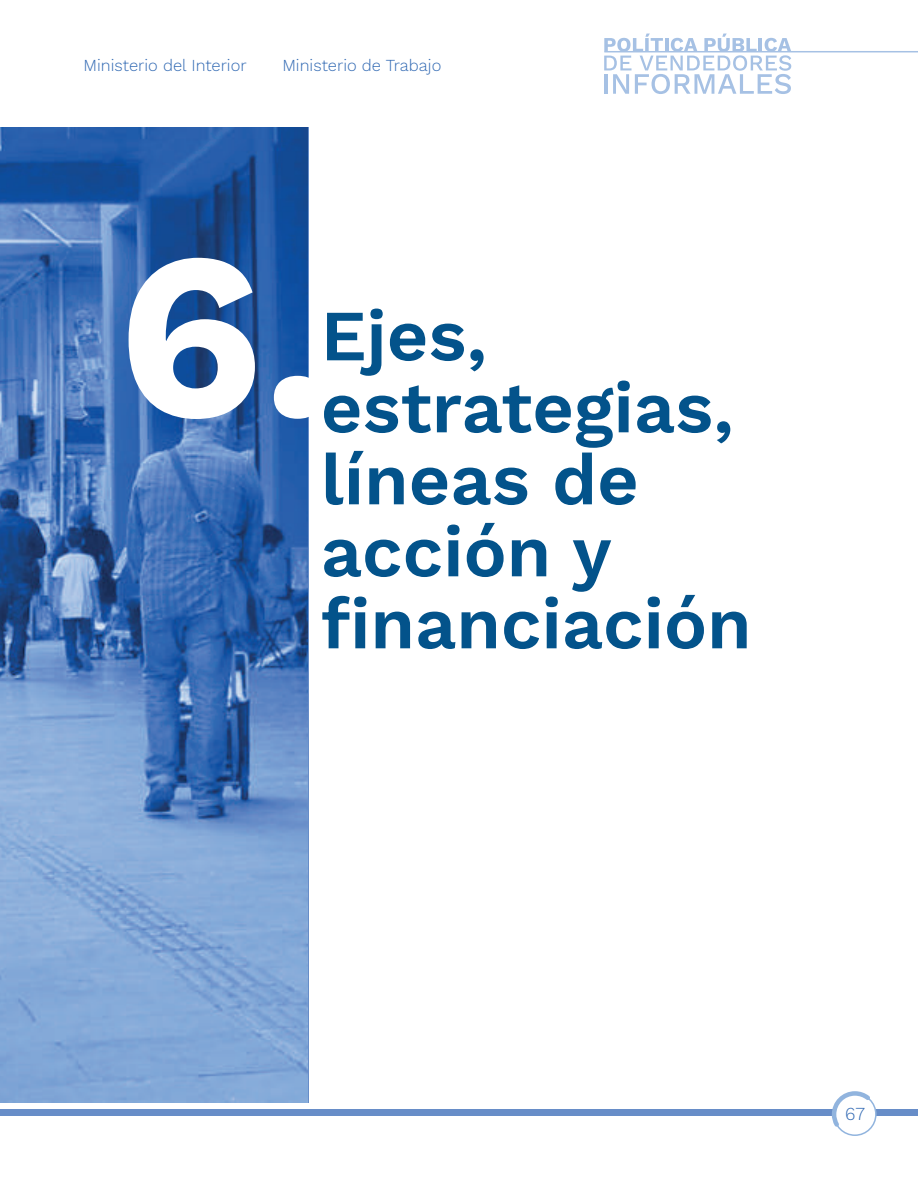
<style>
.page{position:relative;width:918px;height:1188px;background:#fff}
.page>*{position:absolute;margin:0;border:0;box-sizing:border-box;transform-origin:0 0}
.t1{font:700 237.15px "Work Sans";color:#fff}
.t2{font:600 72px/72px "Work Sans";color:#03538b}
.t3{font:300 18px "Work Sans";color:#3169b3}
.t4{font:300 16.5px "Work Sans";color:#3169b3}
</style>
<div class="page">
<div style="left:0;top:1110px;width:918px;height:6px;background:#678dc8"></div>
<hr style="left:604px;top:51px;width:314px;height:1px;background:#a6c1e4">
<svg style="left:604px;top:34px;width:187px;height:60px"></svg>
<div style="left:833px;top:1093px;width:44px;height:43px;border:2px solid #91b4de;border-radius:50%"></div>
<svg style="left:830px;top:1091px;width:44px;height:40px"></svg>
<img style="left:0;top:128px;width:308px;height:975px">
<p class="t4" style="left:84px;top:53px;width:165px">Ministerio del Interior</p>
<p class="t4" style="left:282px;top:53px;width:160px">Ministerio de Trabajo</p>
<h1 class="t1" style="left:117px;top:156px;width:216px">6.</h1>
<p class="t2" style="left:321px;top:297px;width:432px">Ejes, estrategias, líneas de acción y financiación</p>
<p class="t3" style="left:845px;top:1100px;width:21px">67</p>
</div>
